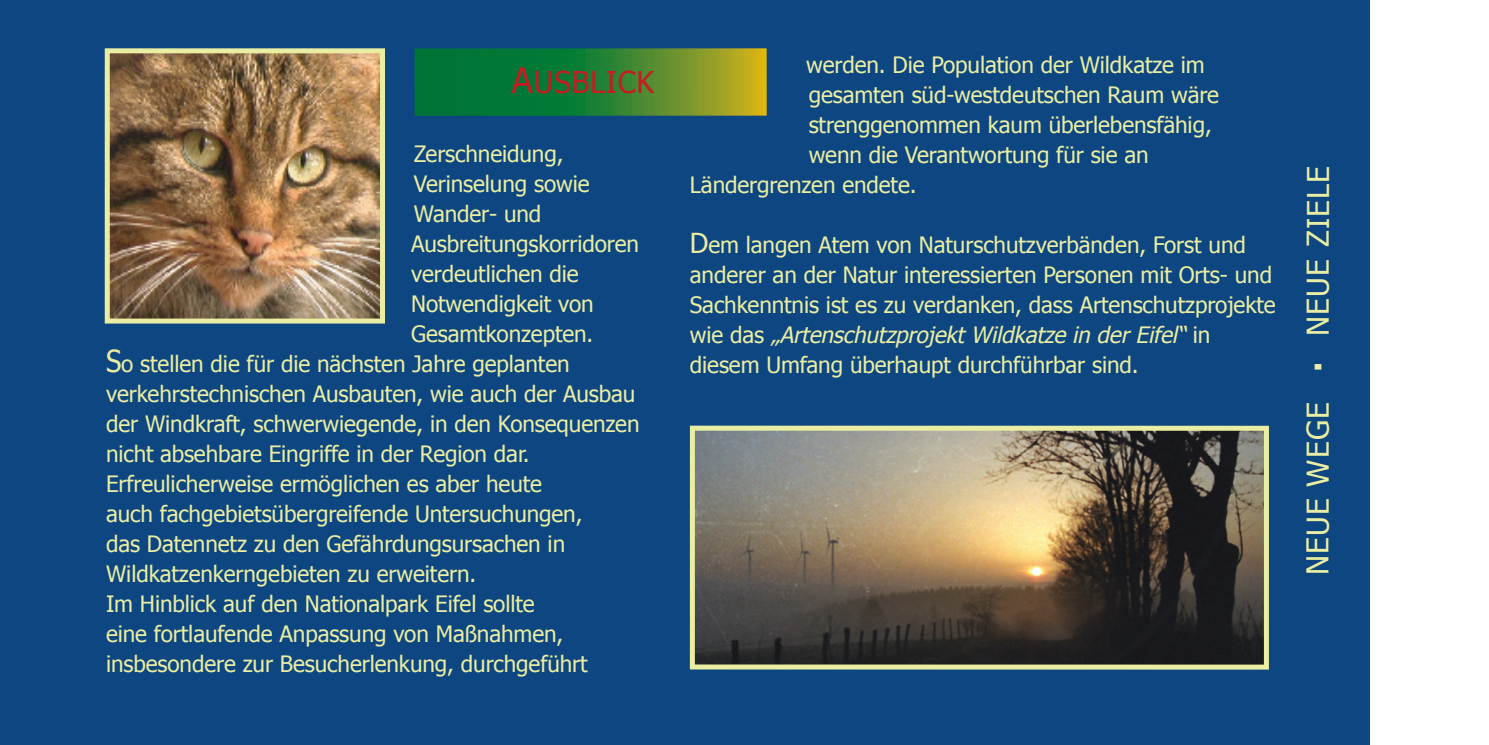
<style>
.page{position:relative;width:1489px;height:745px;background:#fff}
.page>*{position:absolute;margin:0;border:0;box-sizing:border-box;transform-origin:0 0}
.t1{font:30px "Tahoma";letter-spacing:.04em;color:#eaeea3}
.t2{font:30px "Tahoma";letter-spacing:.025em;color:#c61c22}
.t3{font:22.5px/30px "Tahoma";letter-spacing:-.005em;color:#eaeea3}
.s1{font-size:35px}
.s2{font-size:30.25px}
.s3{font-size:27.5px}
.s4{font-style:italic}
</style>
<div class="page">
<div style="left:0;top:0;width:1369px;height:744px;background:#0d4680"></div>
<img style="left:111px;top:54px;width:268px;height:263px">
<div style="left:105px;top:48px;width:280px;height:275px;border:5px solid #eaeea3"></div>
<svg style="left:414px;top:48px;width:352px;height:68px;background:#398631"></svg>
<img style="left:695px;top:431px;width:567px;height:232px">
<div style="left:689px;top:425px;width:579px;height:244px;border:5px solid #eaeea3"></div>
<h1 class="t2" style="left:512px;top:62px;width:144px"><span class="s1">A</span>USBLICK</h1>
<p class="t3" style="left:414px;top:137px;width:151px">Zerschneidung,</p>
<p class="t3" style="left:414px;top:167px;width:177px">Verinselung sowie</p>
<p class="t3" style="left:414px;top:197px;width:129px">Wander- und</p>
<p class="t3" style="left:411px;top:227px;width:229px">Ausbreitungskorridoren</p>
<p class="t3" style="left:411px;top:257px;width:169px">verdeutlichen die</p>
<p class="t3" style="left:411px;top:287px;width:184px">Notwendigkeit von</p>
<p class="t3" style="left:411px;top:317px;width:184px">Gesamtkonzepten.</p>
<p class="t3" style="left:106px;top:347px;width:465px"><span class="s2">S</span>o stellen die für die nächsten Jahre geplanten</p>
<p class="t3" style="left:106px;top:377px;width:531px">verkehrstechnischen Ausbauten, wie auch der Ausbau</p>
<p class="t3" style="left:106px;top:407px;width:535px">der Windkraft, schwerwiegende, in den Konsequenzen</p>
<p class="t3" style="left:106px;top:437px;width:425px">nicht absehbare Eingriffe in der Region dar.</p>
<p class="t3" style="left:106px;top:467px;width:437px">Erfreulicherweise ermöglichen es aber heute</p>
<p class="t3" style="left:106px;top:497px;width:478px">auch fachgebietsübergreifende Untersuchungen,</p>
<p class="t3" style="left:106px;top:527px;width:460px">das Datennetz zu den Gefährdungsursachen in</p>
<p class="t3" style="left:106px;top:557px;width:372px">Wildkatzenkerngebieten zu erweitern.</p>
<p class="t3" style="left:106px;top:587px;width:430px">Im Hinblick auf den Nationalpark Eifel sollte</p>
<p class="t3" style="left:106px;top:617px;width:459px">eine fortlaufende Anpassung von Maßnahmen,</p>
<p class="t3" style="left:106px;top:647px;width:483px">insbesondere zur Besucherlenkung, durchgeführt</p>
<p class="t3" style="left:806px;top:49px;width:400px">werden. Die Population der Wildkatze im</p>
<p class="t3" style="left:808px;top:79px;width:412px">gesamten süd-westdeutschen Raum wäre</p>
<p class="t3" style="left:808px;top:109px;width:404px">strenggenommen kaum überlebensfähig,</p>
<p class="t3" style="left:808px;top:139px;width:341px">wenn die Verantwortung für sie an</p>
<p class="t3" style="left:690px;top:169px;width:228px">Ländergrenzen endete.</p>
<p class="t3" style="left:690px;top:229px;width:587px"><span class="s3">D</span>em langen Atem von Naturschutzverbänden, Forst und anderer an der Natur interessierten Personen mit Orts- und Sachkenntnis ist es zu verdanken, dass Artenschutzprojekte w i e d a s <span class="s4">„ArtenschutzprojektWildkatze in derEifel“</span>i n diesem Umfang überhaupt durchführbar sind.</p>
<h1 class="t1" style="left:1297px;top:575px;width:411px;rotate:-90deg">NEUE WEGE <sup>.</sup> NEUE ZIELE</h1>
</div>
